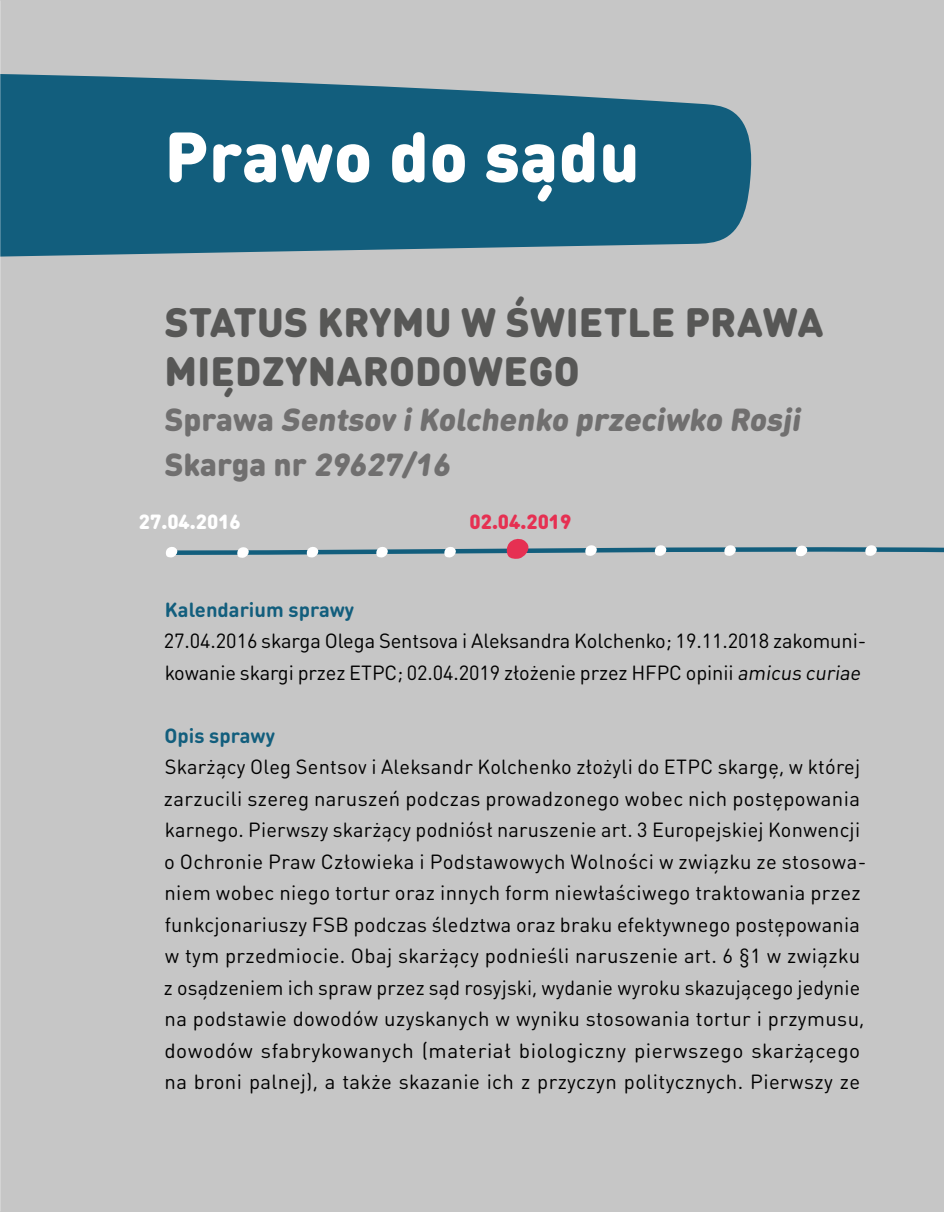
<style>
.page{position:relative;width:944px;height:1212px;background:#c6c6c6}
.page>*{position:absolute;margin:0;border:0;box-sizing:border-box;transform-origin:0 0}
.t1{font:900 69.75px "DIN Round Pro";letter-spacing:.01em;color:#fff}
.t2{font:900 40.5px/49.5px "DIN Round Pro";letter-spacing:.005em;color:#575756}
.t3{font:900 31.5px/45px "DIN Round Pro";color:#706f6f}
.t4{font:20.25px/31.5px "DIN Round Pro";letter-spacing:.015em;color:#000}
.t5{font:20.25px/31.5px "DIN Round Pro";letter-spacing:-.005em;color:#000}
.t6{font:700 20.25px "DIN Round Pro";color:#125e7d}
.t7{font:900 20.25px "DIN Round Pro";color:#fff}
.t8{font:900 20.25px "DIN Round Pro";color:#e63052}
</style>
<div class="page">
<svg style="left:0;top:73px;width:752px;height:184px;background:#296b86"></svg>
<svg style="left:166px;top:538px;width:778px;height:21px"></svg>
<h1 class="t1" style="left:165px;top:104px;width:476px">Prawo do sądu</h1>
<h2 class="t2" style="left:164px;top:295px;width:661px">STATUS KRYMU W ŚWIETLE PRAWA<br>MIĘDZYNARODOWEGO</h2>
<h3 class="t3" style="left:165px;top:395px;width:643px">S p r a w a Sentsov i Kolchenko przeciwko Rosji<br>S ka rg a n r 29627/16</h3>
<p class="t7" style="left:139px;top:506px;width:103px">27.04.2016</p>
<p class="t8" style="left:469px;top:506px;width:103px">02.04.2019</p>
<p class="t6" style="left:165px;top:595px;width:191px">Kalendarium sprawy</p>
<p class="t5" style="left:164px;top:624px;width:704px">27.04.2016 skarga Olega Sentsova i Aleksandra Kolchenko; 19.11.2018 zakomuni&shy;kowanie skargi przez ETPC; 02.04.2019 złożenie przez HFPC opinii amicus curiae</p>
<p class="t6" style="left:165px;top:721px;width:112px">Opis sprawy</p>
<p class="t4" style="left:164px;top:750px;width:704px">Skarżący Oleg Sentsov i Aleksandr Kolchenko złożyli do ETPC skargę, w której zarzucili szereg naruszeń podczas prowadzonego wobec nich postępowania karnego. Pierwszy skarżący podniósł naruszenie art. 3 Europejskiej Konwencji o Ochronie Praw Człowieka i Podstawowych Wolności w związku ze stosowa&shy;niem wobec niego tortur oraz innych form niewłaściwego traktowania przez funkcjonariuszy FSB podczas śledztwa oraz braku efektywnego postępowania w tym przedmiocie. Obaj skarżący podnieśli naruszenie art. 6 §1 w związku z osądzeniem ich spraw przez sąd rosyjski, wydanie wyroku skazującego jedynie na podstawie dowodów uzyskanych w wyniku stosowania tortur i przymusu, dowodów sfabrykowanych (materiał biologiczny pierwszego skarżącego na broni palnej), a także skazanie ich z przyczyn politycznych. Pierwszy ze</p>
</div>
